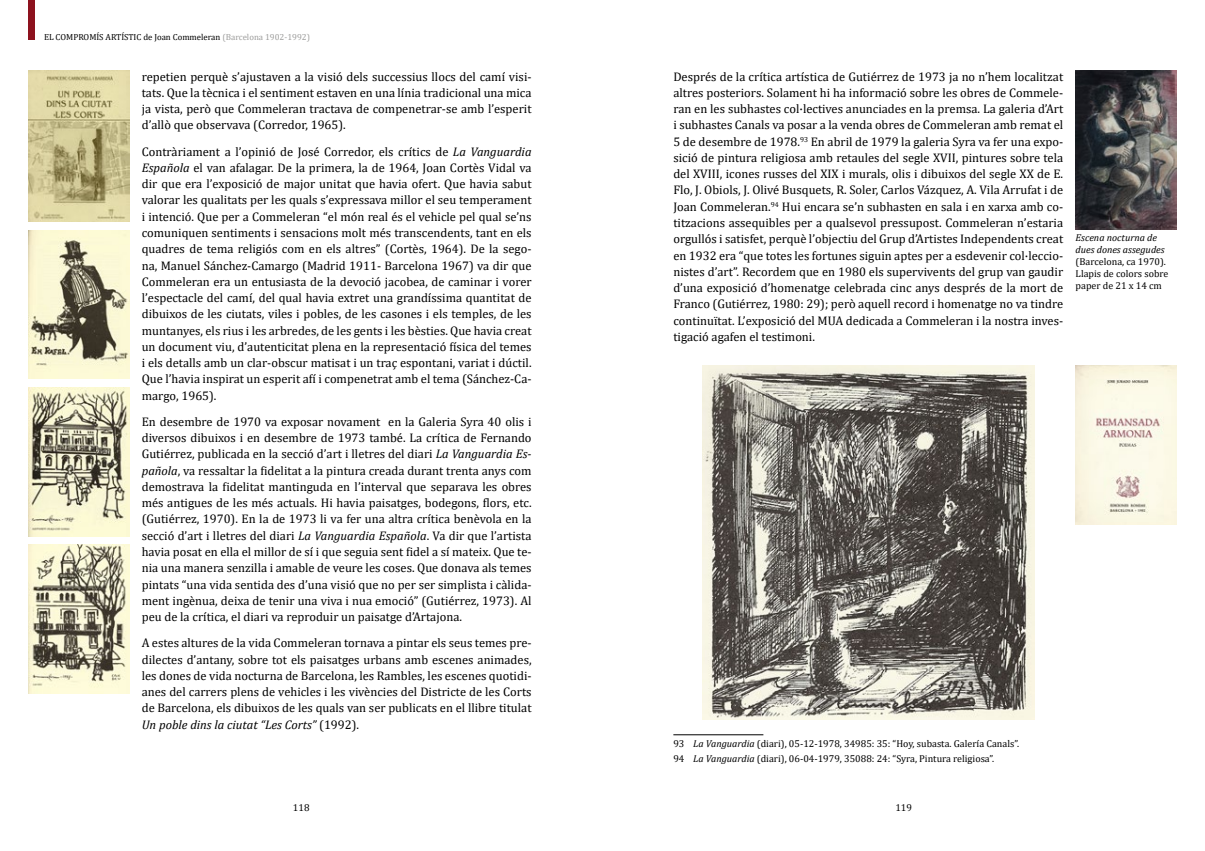
<style>
.page{position:relative;width:1205px;height:851px;background:#fff}
.page>*{position:absolute;margin:0;border:0;box-sizing:border-box;transform-origin:0 0}
.t1{font:12.5px/16.2px "Cambria";color:#000;text-align:justify}
.t2{font:10px/12px "Cambria";color:#000}
.t3{font:italic 10px/12px "Cambria";color:#000}
.t4{font:8.75px "Cambria";color:#000}
.s1{color:#9d9d9c}
.s2{font-style:italic}
</style>
<div class="page">
<div style="left:28px;top:0;width:7px;height:40px;background:#8d121e"></div>
<hr style="left:673px;top:734px;width:90px;height:1px;background:#000">
<img style="left:1075px;top:71px;width:101px;height:159px">
<img style="left:1075px;top:366px;width:101px;height:159px">
<img style="left:28px;top:387px;width:101px;height:149px">
<img style="left:28px;top:545px;width:101px;height:148px">
<img style="left:702px;top:366px;width:332px;height:353px">
<img style="left:28px;top:71px;width:101px;height:150px">
<img style="left:28px;top:230px;width:101px;height:149px">
<p class="t4" style="left:44px;top:32px;width:268px">EL COMPROMÍS ARTÍSTIC de Joan Commeleran <span class="s1">(Barcelona 1902-1992)</span></p>
<p class="t1" style="left:142px;top:68px;width:391px">repetien perquè s’ajustaven a la visió dels successius llocs del camí visi&shy;tats. Que la tècnica i el sentiment estaven en una línia tradicional una mica ja vista, però que Commeleran tractava de compenetrar-se amb l’esperit d’allò que observava (Corredor, 1965).</p>
<p class="t1" style="left:142px;top:143px;width:391px">Contràriament a l’opinió de José Corredor, els crítics de <span class="s2">La Vanguardia Española</span> el van afalagar. De la primera, la de 1964, Joan Cortès Vidal va dir que era l’exposició de major unitat que havia ofert. Que havia sabut valorar les qualitats per les quals s’expressava millor el seu temperament i intenció. Que per a Commeleran “el món real és el vehicle pel qual se’ns comuniquen sentiments i sensacions molt més transcendents, tant en els quadres de tema religiós com en els altres” (Cortès, 1964). De la sego&shy;na, Manuel Sánchez-Camargo (Madrid 1911- Barcelona 1967) va dir que Commeleran era un entusiasta de la devoció jacobea, de caminar i vorer l’espectacle del camí, del qual havia extret una grandíssima quantitat de dibuixos de les ciutats, viles i pobles, de les casones i els temples, de les muntanyes, els rius i les arbredes, de les gents i les bèsties. Que havia creat un document viu, d’autenticitat plena en la representació física del temes i els detalls amb un clar-obscur matisat i un traç espontani, variat i dúctil.<br>Que l’havia inspirat un esperit afí i compenetrat amb el tema (Sánchez-Ca&shy;margo, 1965).</p>
<p class="t1" style="left:142px;top:413px;width:391px">En desembre de 1970 va exposar novament en la Galeria Syra 40 olis i diversos dibuixos i en desembre de 1973 també. La crítica de Fernando Gutiérrez, publicada en la secció d’art i lletres del diari <span class="s2">La Vanguardia Es&shy;pañola</span>, va ressaltar la fidelitat a la pintura creada durant trenta anys com demostrava la fidelitat mantinguda en l’interval que separava les obres més antigues de les més actuals. Hi havia paisatges, bodegons, flors, etc. (Gutiérrez, 1970). En la de 1973 li va fer una altra crítica benèvola en la secció d’art i lletres del diari <span class="s2">La Vanguardia Española</span>. Va dir que l’artista havia posat en ella el millor de sí i que seguia sent fidel a sí mateix. Que te&shy;nia una manera senzilla i amable de veure les coses. Que donava als temes pintats “una vida sentida des d’una visió que no per ser simplista i càlida&shy;ment ingènua, deixa de tenir una viva i nua emoció” (Gutiérrez, 1973). Al peu de la crítica, el diari va reproduir un paisatge d’Artajona.</p>
<p class="t1" style="left:142px;top:634px;width:391px">A estes altures de la vida Commeleran tornava a pintar els seus temes pre&shy;dilectes d’antany, sobre tot els paisatges urbans amb escenes animades, les dones de vida nocturna de Barcelona, les Rambles, les escenes quotidi&shy;anes del carrers plens de vehicles i les vivències del Districte de les Corts de Barcelona, els dibuixos de les quals van ser publicats en el llibre titulat <span class="s2">Un poble dins la ciutat “Les Corts”</span> (1992).</p>
<p class="t1" style="left:673px;top:68px;width:391px">Després de la crítica artística de Gutiérrez de 1973 ja no n’hem localitzat altres posteriors. Solament hi ha informació sobre les obres de Commele&shy;ran en les subhastes col·lectives anunciades en la premsa. La galeria d’Art i subhastes Canals va posar a la venda obres de Commeleran amb remat el 5 de desembre de 1978.<sup>93</sup> En abril de 1979 la galeria Syra va fer una expo&shy;sició de pintura religiosa amb retaules del segle XVII, pintures sobre tela del XVIII, icones russes del XIX i murals, olis i dibuixos del segle XX de E.<br>Flo, J. Obiols, J. Olivé Busquets, R. Soler, Carlos Vázquez, A. Vila Arrufat i de Joan Commeleran.<sup>94</sup> Hui encara se’n subhasten en sala i en xarxa amb co&shy;titzacions assequibles per a qualsevol pressupost. Commeleran n’estaria orgullós i satisfet, perquè l’objectiu del Grup d’Artistes Independents creat en 1932 era “que totes les fortunes siguin aptes per a esdevenir col·leccio&shy;nistes d’art”. Recordem que en 1980 els supervivents del grup van gaudir d’una exposició d’homenatge celebrada cinc anys després de la mort de Franco (Gutiérrez, 1980: 29); però aquell record i homenatge no va tindre continuïtat. L’exposició del MUA dedicada a Commeleran i la nostra inves&shy;tigació agafen el testimoni.</p>
<p class="t3" style="left:1075px;top:231px;width:90px">Escena nocturna de dues dones assegudes</p>
<p class="t2" style="left:1075px;top:255px;width:94px">(Barcelona, ca 1970).<br>Llapis de colors sobre paper de 21 x 14 cm</p>
<p class="t2" style="left:673px;top:735px;width:347px;line-height:15.5px">93 <span class="s2">La Vanguardia</span> (diari), 05-12-1978, 34985: 35: “Hoy, subasta. Galería Canals”.<br>94 <span class="s2">La Vanguardia</span> (diari), 06-04-1979, 35088: 24: “Syra, Pintura religiosa”.</p>
<p class="t2" style="left:293px;top:801px;width:18px">118</p>
<p class="t2" style="left:895px;top:801px;width:18px">119</p>
</div>
